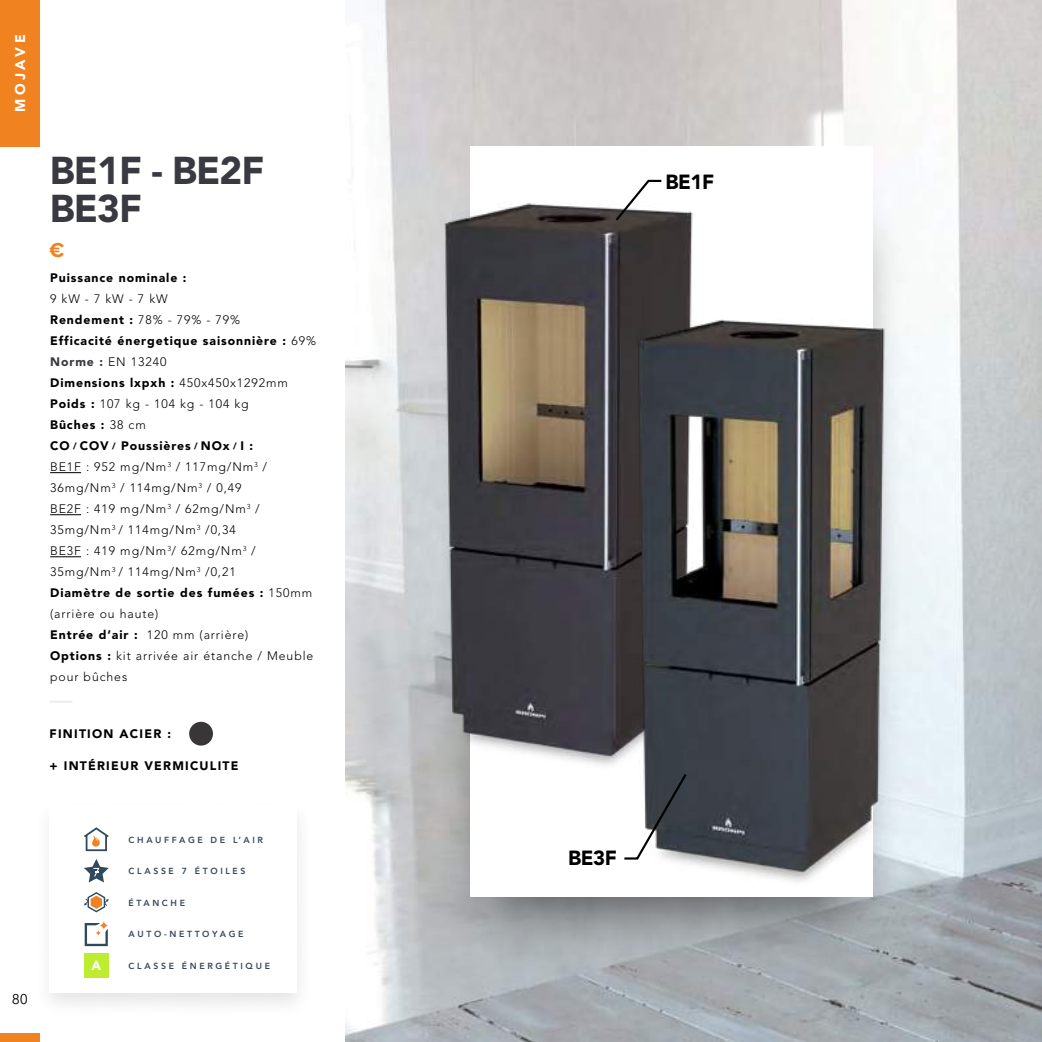
<style>
.page{position:relative;width:1042px;height:1042px;background:#fff}
.page>*{position:absolute;margin:0;border:0;box-sizing:border-box;transform-origin:0 0}
.t1{font:900 38.5px/38.5px "Avenir LT Std";letter-spacing:-.025em;color:#383941}
.t2{font:700 21px "Proxima Nova";color:#f08220}
.t3{font:900 20.3px "Avenir LT Std";letter-spacing:-.025em;color:#000}
.t4{font:900 14px "Avenir LT Std";letter-spacing:.25em;color:#fff}
.t5{font:14px "Avenir Next LT Pro";color:#000}
.t6{font:900 13.12px "Avenir LT Std";color:#fff}
.t7{font:300 12.25px/21px "Avenir LT Std";letter-spacing:.075em;color:#000}
.t8{font:900 12.25px "Avenir LT Std";letter-spacing:.1em;color:#000}
.t9{font:900 12.25px "Avenir LT Std";letter-spacing:.075em;color:#000}
.t10{font:800 8.75px "Avenir LT Std";letter-spacing:.3em;color:#39485d}
.s1{font-weight:900}
.s2{font-weight:900;color:#383941}
.s3{font-weight:900;font-size:8.75px}
</style>
<div class="page">
<img style="left:346px;top:0;width:696px;height:1042px">
<div style="left:434px;top:179px;width:473px;height:784px;background:#000;opacity:.75"></div>
<div style="left:0;top:0;width:40px;height:146px;background:#f08220"></div>
<div style="left:0;top:1033px;width:40px;height:9px;background:#f08220"></div>
<hr style="left:50px;top:556px;width:31px;height:1px;background:#000">
<hr style="left:50px;top:514px;width:31px;height:1px;background:#000">
<hr style="left:50px;top:472px;width:31px;height:1px;background:#000">
<div style="left:33px;top:799px;width:280px;height:219px;background:#000;opacity:.1"></div>
<div style="left:50px;top:806px;width:247px;height:186px;background:#fff"></div>
<svg style="left:84px;top:827px;width:25px;height:24px"></svg>
<svg style="left:84px;top:859px;width:25px;height:23px"></svg>
<svg style="left:84px;top:892px;width:25px;height:20px"></svg>
<svg style="left:85px;top:923px;width:23px;height:23px"></svg>
<div style="left:84px;top:953px;width:25px;height:24px;background:#bdec30"></div>
<div style="left:470px;top:146px;width:402px;height:750px;background:#fff"></div>
<img style="left:411px;top:181px;width:282px;height:608px">
<img style="left:603px;top:298px;width:320px;height:595px">
<svg style="left:613px;top:179px;width:50px;height:44px"></svg>
<svg style="left:622px;top:771px;width:66px;height:89px"></svg>
<div style="left:189px;top:722px;width:24px;height:23px;background:#383637;border-radius:50%"></div>
<svg style="left:50px;top:701px;width:22px;height:1px"></svg>
<p class="t4" style="left:12px;top:112px;width:79px;rotate:-90deg">MOJAVE</p>
<h1 class="t1" style="left:50px;top:151px;width:216px">BE1F - BE2F<br>BE3F</h1>
<h2 class="t2" style="left:50px;top:241px;width:16px">€</h2>
<p class="t9" style="left:50px;top:270px;width:138px">Puissance nominale :</p>
<p class="t7" style="left:50px;top:288px;width:267px">9 kW - 7 kW - 7 kW<br><span class="s1">Rendement :</span> 78% - 79% - 79%<br><span class="s1">Efficacité énergetique saisonnière :</span> 69%<br><span class="s2">Norme :</span> EN 13240<br><span class="s1">Dimensions lxpxh :</span> 450x450x1292mm<br><span class="s1">Poids :</span> 107 kg - 104 kg - 104 kg<br><span class="s1">Bûches :</span> 38 cm<br><span class="s1">CO</span> <span class="s3">/</span> <span class="s1">COV</span> <span class="s3">/</span> <span class="s1">Poussières</span> <span class="s3">/</span> <span class="s1">NOx</span> <span class="s3">/</span> <span class="s1">I :<br></span>BE1F : 952 mg/Nm<sup>3</sup> / 117mg/Nm<sup>3</sup> /<br>36mg/Nm<sup>3</sup> / 114mg/Nm<sup>3</sup> / 0,49<br>BE2F : 419 mg/Nm<sup>3</sup> / 62mg/Nm<sup>3</sup> /<br>35mg/Nm<sup>3</sup> / 114mg/Nm<sup>3</sup> /0,34<br>BE3F : 419 mg/Nm<sup>3</sup>/ 62mg/Nm<sup>3</sup> /<br>35mg/Nm<sup>3</sup> / 114mg/Nm<sup>3</sup> /0,21<br><span class="s1">Diamètre de sortie des fumées :</span> 150mm (arrière ou haute)<br><span class="s1">Entrée d’air :</span> 120 mm (arrière)<br><span class="s1">Options :</span> kit arrivée air étanche / Meuble pour bûches</p>
<p class="t8" style="left:50px;top:726px;width:123px">FINITION ACIER :</p>
<p class="t8" style="left:50px;top:758px;width:190px">+ INTÉRIEUR VERMICULITE</p>
<p class="t5" style="left:12px;top:990px;width:18px">80</p>
<p class="t6" style="left:91px;top:957px;width:11px">A</p>
<p class="t10" style="left:129px;top:834px;width:136px">CHAUFFAGE DE L’AIR</p>
<p class="t10" style="left:129px;top:866px;width:118px">CLASSE 7 ÉTOILES</p>
<p class="t10" style="left:129px;top:897px;width:58px">ÉTANCHE</p>
<p class="t10" style="left:129px;top:929px;width:116px">AUTO-NETTOYAGE</p>
<p class="t10" style="left:129px;top:960px;width:143px">CLASSE ÉNERGÉTIQUE</p>
<h3 class="t3" style="left:665px;top:169px;width:50px">BE1F</h3>
<h3 class="t3" style="left:568px;top:845px;width:50px">BE3F</h3>
</div>
